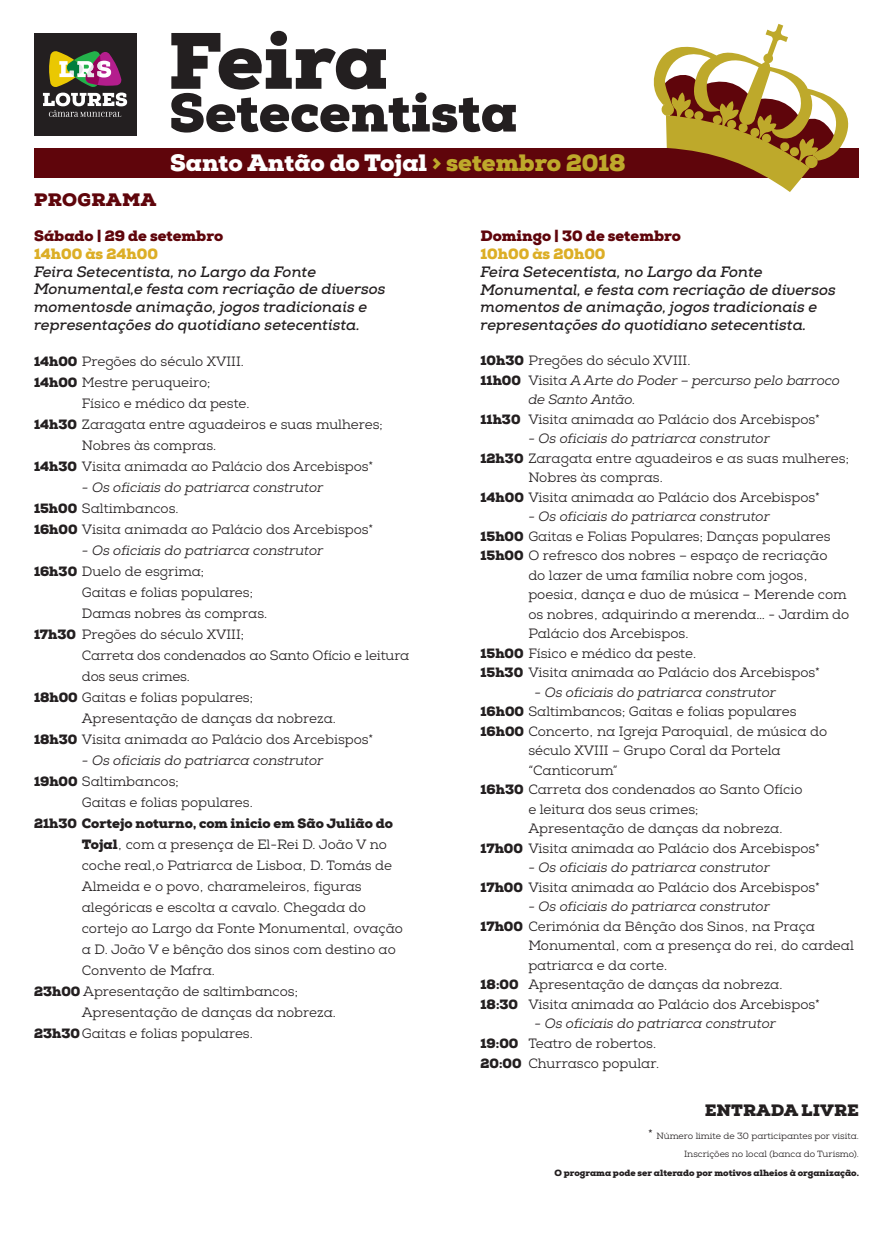
<style>
.page{position:relative;width:893px;height:1234px;background:#fff}
.page>*{position:absolute;margin:0;border:0;box-sizing:border-box;transform-origin:0 0}
.t1{font:900 79.65px "Nexa Slab";letter-spacing:-.01em;color:#231f20}
.t2{font:900 53.7px "Nexa Slab";color:#231f20}
.t3{font:900 23.7px "Nexa Slab";color:#fff}
.t4{font:900 18px "Nexa Slab";letter-spacing:.015em;color:#5f050b}
.t5{font:900 16.5px "Nexa Slab";color:#231f20}
.t6{font:italic 700 15px/17.7px "Nexa Slab";color:#231f20}
.t7{font:900 15px "Nexa Slab";color:#5f050b}
.t8{font:900 15px "Nexa Slab";color:#dcae26}
.t9{font:13.5px/21px "Nexa Slab";color:#231f20}
.t10{font:italic 13.5px/19.5px "Nexa Slab";color:#231f20}
.t11{font:900 13.5px "Nexa Slab";color:#231f20}
.t12{font:9px "Nexa Slab";color:#231f20}
.t13{font:900 9px "Nexa Slab";color:#231f20}
.s1{color:#bea92b}
.s2{font-weight:900}
.s3{font-weight:900;font-style:normal}
.s4{font-style:normal}
.s5{font-size:13.5px}
</style>
<div class="page">
<div style="left:34px;top:148px;width:825px;height:30px;background:#5f050b"></div>
<div style="left:34px;top:33px;width:102px;height:102px;background:#231f20"></div>
<svg style="left:43px;top:51px;width:84px;height:66px"></svg>
<svg style="left:653px;top:24px;width:196px;height:168px"></svg>
<p class="t1" style="left:168px;top:10px;width:222px">Feira</p>
<p class="t2" style="left:169px;top:79px;width:350px">Setecentista</p>
<p class="t3" style="left:170px;top:148px;width:457px">Santo Antão do Tojal <span class="s1">&gt; setembro 2018</span></p>
<p class="t4" style="left:34px;top:188px;width:124px">PROGRAMA</p>
<p class="t7" style="left:34px;top:226px;width:191px">Sábado | 29 de setembro</p>
<p class="t8" style="left:34px;top:244px;width:125px">14h00 às 24h00</p>
<p class="t6" style="left:34px;top:263px;width:353px">Feira Setecentista, no Largo da Fonte Monumental,e festa com recriação de diversos momentosde animação, jogos tradicionais e representações do quotidiano setecentista.</p>
<p class="t9" style="left:34px;top:351px;width:211px"><span class="s2">14h00</span> Pregões do século XVIII.</p>
<p class="t9" style="left:34px;top:372px;width:178px"><span class="s2">14h00</span> Mestre peruqueiro;</p>
<p class="t9" style="left:82px;top:393px;width:169px">Físico e médico da peste.</p>
<p class="t9" style="left:34px;top:414px;width:350px"><span class="s2">14h30</span> Zaragata entre aguadeiros e suas mulheres;</p>
<p class="t9" style="left:82px;top:435px;width:136px">Nobres às compras.</p>
<p class="t9" style="left:34px;top:456px;width:341px"><span class="s2">14h30</span> Visita animada ao Palácio dos Arcebispos*</p>
<p class="t10" style="left:82px;top:478px;width:243px">- Os oficiais do patriarca construtor</p>
<p class="t9" style="left:34px;top:498px;width:146px"><span class="s2">15h00</span> Saltimbancos.</p>
<p class="t9" style="left:34px;top:519px;width:341px"><span class="s2">16h00</span> Visita animada ao Palácio dos Arcebispos*</p>
<p class="t10" style="left:82px;top:541px;width:243px">- Os oficiais do patriarca construtor</p>
<p class="t9" style="left:34px;top:561px;width:172px"><span class="s2">16h30</span> Duelo de esgrima;</p>
<p class="t9" style="left:82px;top:582px;width:173px">Gaitas e folias populares;</p>
<p class="t9" style="left:82px;top:603px;width:187px">Damas nobres às compras.</p>
<p class="t9" style="left:34px;top:624px;width:212px"><span class="s2">17h30</span> Pregões do século XVIII;</p>
<p class="t9" style="left:82px;top:645px;width:329px">Carreta dos condenados ao Santo Ofício e leitura</p>
<p class="t9" style="left:82px;top:666px;width:110px">dos seus crimes.</p>
<p class="t9" style="left:34px;top:687px;width:220px"><span class="s2">18h00</span> Gaitas e folias populares;</p>
<p class="t9" style="left:82px;top:708px;width:256px">Apresentação de danças da nobreza.</p>
<p class="t9" style="left:34px;top:729px;width:341px"><span class="s2">18h30</span> Visita animada ao Palácio dos Arcebispos*</p>
<p class="t10" style="left:82px;top:751px;width:243px">- Os oficiais do patriarca construtor</p>
<p class="t9" style="left:34px;top:771px;width:146px"><span class="s2">19h00</span> Saltimbancos;</p>
<p class="t9" style="left:82px;top:792px;width:172px">Gaitas e folias populares.</p>
<p class="t11" style="left:34px;top:814px;width:360px">21h30 Cortejo noturno, com inicio em São Julião do</p>
<p class="t9" style="left:82px;top:834px;width:307px"><span class="s2">Tojal</span>, com a presença de El-Rei D. João V no</p>
<p class="t9" style="left:82px;top:855px;width:312px">coche real,o Patriarca de Lisboa, D. Tomás de</p>
<p class="t9" style="left:82px;top:876px;width:281px">Almeida e o povo, charameleiros, figuras</p>
<p class="t9" style="left:82px;top:897px;width:323px">alegóricas e escolta a cavalo. Chegada do cortejo ao Largo da Fonte Monumental, ovação</p>
<p class="t9" style="left:82px;top:939px;width:316px">a D. João V e bênção dos sinos com destino ao<br>Convento de Mafra.</p>
<p class="t9" style="left:82px;top:981px;width:256px;text-indent:-48px"><span class="s2">23h00</span> Apresentação de saltimbancos;<br>Apresentação de danças da nobreza.</p>
<p class="t9" style="left:34px;top:1023px;width:220px"><span class="s2">23h30</span>Gaitas e folias populares.</p>
<p class="t7" style="left:480px;top:226px;width:202px">Domingo | 30 de setembro</p>
<p class="t8" style="left:480px;top:244px;width:127px">10h00 às 20h00</p>
<p class="t6" style="left:480px;top:263px;width:357px">Feira Setecentista, no Largo da Fonte Monumental, e festa com recriação de diversos momentos de animação, jogos tradicionais e representações do quotidiano setecentista.</p>
<p class="t9" style="left:480px;top:350px;width:211px"><span class="s2">10h30</span> Pregões do século XVIII.</p>
<p class="t10" style="left:528px;top:370px;width:313px;text-indent:-48px"><span class="s3">11h00</span> <span class="s4">Visita</span> A Arte do Poder – percurso pelo barroco de Santo Antão.</p>
<p class="t9" style="left:480px;top:408px;width:341px"><span class="s2">11h30</span> Visita animada ao Palácio dos Arcebispos*</p>
<p class="t10" style="left:528px;top:429px;width:243px">- Os oficiais do patriarca construtor</p>
<p class="t9" style="left:480px;top:447px;width:370px"><span class="s2">12h30</span> Zaragata entre aguadeiros e as suas mulheres;</p>
<p class="t9" style="left:528px;top:467px;width:136px">Nobres às compras.</p>
<p class="t9" style="left:480px;top:486px;width:341px"><span class="s2">14h00</span> Visita animada ao Palácio dos Arcebispos*</p>
<p class="t10" style="left:528px;top:507px;width:243px">- Os oficiais do patriarca construtor</p>
<p class="t9" style="left:480px;top:525px;width:352px"><span class="s2">15h00</span> Gaitas e Folias Populares; Danças populares</p>
<p class="t9" style="left:480px;top:545px;width:348px"><span class="s2">15h00</span> O refresco dos nobres – espaço de recriação</p>
<p class="t9" style="left:528px;top:564px;width:281px">do lazer de uma família nobre com jogos,</p>
<p class="t9" style="left:528px;top:584px;width:320px">poesia, dança e duo de música – Merende com</p>
<p class="t9" style="left:528px;top:603px;width:322px">os nobres, adquirindo a merenda… - Jardim do</p>
<p class="t9" style="left:528px;top:623px;width:162px">Palácio dos Arcebispos.</p>
<p class="t9" style="left:480px;top:642px;width:217px"><span class="s2">15h00</span> Físico e médico da peste.</p>
<p class="t9" style="left:480px;top:662px;width:341px"><span class="s2">15h30</span> Visita animada ao Palácio dos Arcebispos*</p>
<p class="t10" style="left:534px;top:682px;width:243px">- Os oficiais do patriarca construtor</p>
<p class="t9" style="left:480px;top:701px;width:318px"><span class="s2">16h00</span> Saltimbancos; Gaitas e folias populares</p>
<p class="t9" style="left:480px;top:720px;width:348px"><span class="s2">16h00</span> Concerto, na Igreja Paroquial, de música do</p>
<p class="t9" style="left:528px;top:741px;width:254px;line-height:19.5px">século XVIII – Grupo Coral da Portela “Canticorum”</p>
<p class="t9" style="left:480px;top:779px;width:323px"><span class="s2">16h30</span> Carreta dos condenados ao Santo Ofício</p>
<p class="t9" style="left:528px;top:798px;width:172px">e leitura dos seus crimes;</p>
<p class="t9" style="left:528px;top:818px;width:256px">Apresentação de danças da nobreza.</p>
<p class="t9" style="left:480px;top:837px;width:341px"><span class="s2">17h00</span> Visita animada ao Palácio dos Arcebispos*</p>
<p class="t10" style="left:528px;top:858px;width:243px">- Os oficiais do patriarca construtor</p>
<p class="t9" style="left:480px;top:876px;width:341px"><span class="s2">17h00</span> Visita animada ao Palácio dos Arcebispos*</p>
<p class="t10" style="left:528px;top:897px;width:243px">- Os oficiais do patriarca construtor</p>
<p class="t9" style="left:528px;top:916px;width:327px;line-height:19.5px;text-indent:-48px"><span class="s2">17h00</span> Cerimónia da Bênção dos Sinos, na Praça<br>Monumental, com a presença do rei, do cardeal patriarca e da corte.</p>
<p class="t9" style="left:480px;top:974px;width:303px"><span class="s2">18:00</span> Apresentação de danças da nobreza.</p>
<p class="t9" style="left:480px;top:993px;width:341px"><span class="s2">18:30</span> Visita animada ao Palácio dos Arcebispos*</p>
<p class="t10" style="left:534px;top:1014px;width:243px">- Os oficiais do patriarca construtor</p>
<p class="t9" style="left:480px;top:1032px;width:177px"><span class="s2">19:00</span> Teatro de robertos.</p>
<p class="t9" style="left:480px;top:1052px;width:180px"><span class="s2">20:00</span> Churrasco popular.</p>
<p class="t5" style="left:705px;top:1099px;width:156px">ENTRADA LIVRE</p>
<p class="t12" style="left:648px;top:1129px;width:212px"><span class="s5">*</span> Número limite de 30 participantes por visita.</p>
<p class="t12" style="left:684px;top:1147px;width:176px">Inscrições no local (banca do Turismo).</p>
<p class="t13" style="left:554px;top:1167px;width:306px">O programa pode ser alterado por motivos alheios à organização.</p>
</div>
